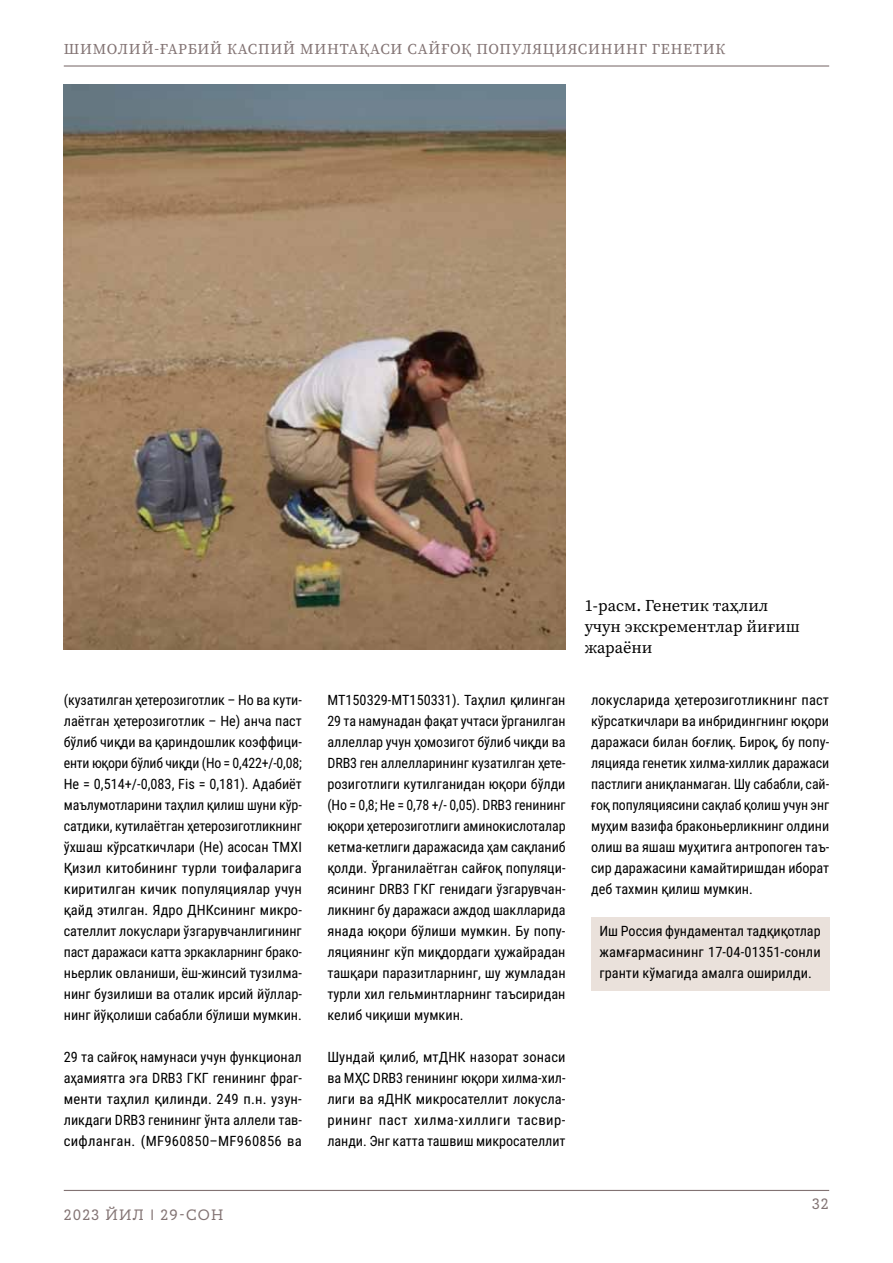
<style>
.page{position:relative;width:893px;height:1263px;background:#fff}
.page>*{position:absolute;margin:0;border:0;box-sizing:border-box;transform-origin:0 0}
.picture{font:16.5px/21px "Source Serif Variable";color:#000}
.t1{font:15px "Source Serif Variable";letter-spacing:.05em;color:#827373}
.t2{font:15px "Circe Slab A";letter-spacing:.075em;color:#827373}
.text{font:14.25px/21px "Roboto Condensed";color:#000;text-align:justify}
.notes_with_backgroun{font:14.25px/21px "Roboto Condensed";color:#000;text-align:justify}
</style>
<div class="page">
<hr style="left:64px;top:65px;width:765px;height:2px;background:#827373">
<hr style="left:64px;top:1190px;width:765px;height:1px;background:#827373">
<div style="left:591px;top:917px;width:238px;height:73px;background:#eae1db"></div>
<img style="left:64px;top:85px;width:502px;height:564px">
<p class="t1" style="left:64px;top:39px;width:663px">ШИМОЛИЙ-ҒАРБИЙ КАСПИЙ МИНТАҚАСИ САЙҒОҚ ПОПУЛЯЦИЯСИНИНГ ГЕНЕТИК</p>
<p class="text" style="left:64px;top:689px;width:240px">(кузатилган ҳетерозиготлик – Ho ва кути&shy;лаётган ҳетерозиготлик – He) анча паст бўлиб чиқди ва қариндошлик коэффици&shy;енти юқори бўлиб чиқди (Ho = 0,422+/-0,08; He = 0,514+/-0,083, Fis = 0,181). Адабиёт маълумотларини таҳлил қилиш шуни кўр&shy;сатдики, кутилаётган ҳетерозиготликнинг ўхшаш кўрсаткичлари (He) асосан TMXI Қизил китобининг турли тоифаларига киритилган кичик популяциялар учун қайд этилган. Ядро ДНКсининг микро&shy;сателлит локуслари ўзгарувчанлигининг паст даражаси катта эркакларнинг брако&shy;ньерлик овланиши, ёш-жинсий тузилма&shy;нинг бузилиши ва оталик ирсий йўллар&shy;нинг йўқолиши сабабли бўлиши мумкин.</p>
<p class="text" style="left:64px;top:1046px;width:240px">29 та сайғоқ намунаси учун функционал аҳамиятга эга DRB3 ГКГ генининг фраг&shy;менти таҳлил қилинди. 249 п.н. узун&shy;ликдаги DRB3 генининг ўнта аллели тав&shy;сифланган. (MF960850–MF960856 ва</p>
<p class="t2" style="left:64px;top:1206px;width:161px">2023 ЙИЛ | 29-СОН</p>
<p class="text" style="left:327px;top:689px;width:240px">MT150329-MT150331). Таҳлил қилинган 29 та намунадан фақат учтаси ўрганилган аллеллар учун ҳомозигот бўлиб чиқди ва DRB3 ген аллелларининг кузатилган ҳете&shy;розиготлиги кутилганидан юқори бўлди (Ho = 0,8; He = 0,78 +/- 0,05). DRB3 генининг юқори ҳетерозиготлиги аминокислоталар кетма-кетлиги даражасида ҳам сақланиб қолди. Ўрганилаётган сайғоқ популяци&shy;ясининг DRB3 ГКГ генидаги ўзгарувчан&shy;ликнинг бу даражаси аждод шаклларида янада юқори бўлиши мумкин. Бу попу&shy;ляциянинг кўп миқдордаги ҳужайрадан ташқари паразитларнинг, шу жумладан турли хил гельминтларнинг таъсиридан келиб чиқиши мумкин.</p>
<p class="text" style="left:327px;top:1046px;width:240px">Шундай қилиб, мтДНК назорат зонаси ва МҲC DRB3 генининг юқори хилма-хил&shy;лиги ва яДНК микросателлит локусла&shy;рининг паст хилма-хиллиги тасвир&shy;ланди. Энг катта ташвиш микросателлит</p>
<p class="picture" style="left:585px;top:595px;width:217px">1-расм. Генетик таҳлил учун экскрементлар йиғиш жараёни</p>
<p class="text" style="left:591px;top:689px;width:240px">локусларида ҳетерозиготликнинг паст кўрсаткичлари ва инбридингнинг юқори даражаси билан боғлиқ. Бироқ, бу попу&shy;ляцияда генетик хилма-хиллик даражаси пастлиги аниқланмаган. Шу сабабли, сай&shy;ғоқ популяциясини сақлаб қолиш учун энг муҳим вазифа браконьерликнинг олдини олиш ва яшаш муҳитига антропоген таъ&shy;сир даражасини камайтиришдан иборат деб тахмин қилиш мумкин.</p>
<p class="notes_with_backgroun" style="left:600px;top:920px;width:223px">Иш Россия фундаментал тадқиқотлар жамғармасининг 17-04-01351-сонли гранти кўмагида амалга оширилди.</p>
<p class="t2" style="left:812px;top:1195px;width:18px">32</p>
</div>
